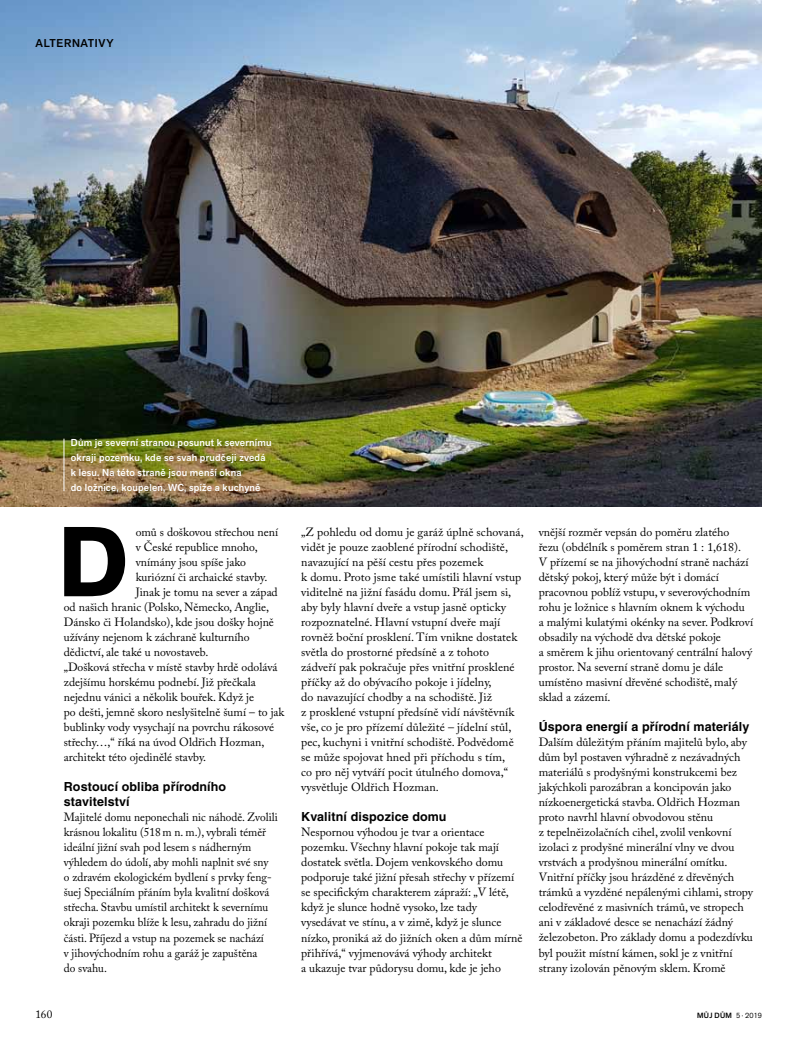
<style>
.page{position:relative;width:808px;height:1046px;background:#fff}
.page>*{position:absolute;margin:0;border:0;box-sizing:border-box;transform-origin:0 0}
.t1{font:700 98px "Akzid Grtsk Next";color:#000}
.t2{font:700 12.5px/15px "Helvetica CE";letter-spacing:.01em;color:#000}
.t3{font:11.88px/15px "Adobe Caslon Pro";color:#000}
.t4{font:11.88px/15px "Adobe Caslon Pro";color:#000;scale:.96 1}
.t5{font:500 11.25px "Akzid Grtsk Next";letter-spacing:.055em;color:#000}
.t6{font:11.25px "Adobe Caslon Pro";color:#000}
.t7{font:500 10px/15px "Akzid Grtsk Next";letter-spacing:.02em;color:#fff}
.t8{font:500 7.5px "Akzid Grtsk Next";color:#000}
.s1{font-weight:400}
</style>
<div class="page">
<img style="left:0;top:0;width:762px;height:506px">
<hr style="left:64px;top:438px;width:1px;height:53px;background:#fff">
<p class="t5" style="left:35px;top:36px;width:80px">alternativy</p>
<p class="t7" style="left:71px;top:435px;width:202px">Dům je severní stranou posunut k severnímu okraji pozemku, kde se svah prudčeji zvedá k lesu. Na této straně jsou menší okna<br>do ložnice, koupelen, WC, spíže a kuchyně</p>
<h1 class="t1" style="left:59px;top:498px;width:71px">D</h1>
<p class="t3" style="left:136px;top:524px;width:144px">omů s doškovou střechou není</p>
<p class="t3" style="left:136px;top:539px;width:124px">v České republice mnoho,</p>
<p class="t3" style="left:136px;top:554px;width:112px">vnímány jsou spíše jako</p>
<p class="t3" style="left:136px;top:569px;width:133px">kuriózní či archaické stavby.</p>
<p class="t3" style="left:136px;top:584px;width:144px">Jinak je tomu na sever a západ</p>
<p class="t3" style="left:64px;top:599px;width:207px">od našich hranic (Polsko, Německo, Anglie,</p>
<p class="t3" style="left:64px;top:614px;width:212px">Dánsko či Holandsko), kde jsou došky hojně</p>
<p class="t3" style="left:64px;top:629px;width:187px">užívány nejenom k záchraně kulturního</p>
<p class="t3" style="left:64px;top:644px;width:146px">dědictví, ale také u novostaveb.</p>
<p class="t3" style="left:64px;top:659px;width:215px">„Došková střecha v místě stavby hrdě odolává</p>
<p class="t3" style="left:64px;top:674px;width:194px">zdejšímu horskému podnebí. Již přečkala</p>
<p class="t3" style="left:64px;top:689px;width:192px">nejednu vánici a několik bouřek. Když je</p>
<p class="t3" style="left:64px;top:704px;width:222px">po dešti, jemně skoro neslyšitelně šumí – to jak</p>
<p class="t3" style="left:64px;top:719px;width:212px">bublinky vody vysychají na povrchu rákosové</p>
<p class="t3" style="left:64px;top:734px;width:202px">střechy…,“ říká na úvod Oldřich Hozman,</p>
<p class="t3" style="left:64px;top:749px;width:144px">architekt této ojedinělé stavby.</p>
<p class="t2" style="left:64px;top:779px;width:164px">Rostoucí obliba přírodního stavitelství</p>
<p class="t4" style="left:64px;top:809px;width:224px">Majitelé domu neponechali nic náhodě. Zvolili krásnou lokalitu (518m n. m.), vybrali téměř ideální jižní svah pod lesem s nádherným výhledem do údolí, aby mohli naplnit své sny<br>o zdravém ekologickém bydlení s prvky feng&shy;šuej Speciálním přáním byla kvalitní došková střecha. Stavbu umístil architekt k severnímu okraji pozemku blíže k lesu, zahradu do jižní části. Příjezd a vstup na pozemek se nachází<br>v jihovýchodním rohu a garáž je zapuštěna<br>do svahu.</p>
<p class="t3" style="left:301px;top:524px;width:224px">„Z pohledu od domu je garáž úplně schovaná, vidět je pouze zaoblené přírodní schodiště, navazující na pěší cestu přes pozemek<br>k domu. Proto jsme také umístili hlavní vstup viditelně na jižní fasádu domu. Přál jsem si, aby byly hlavní dveře a vstup jasně opticky rozpoznatelné. Hlavní vstupní dveře mají rovněž boční prosklení. Tím vnikne dostatek světla do prostorné předsíně a z tohoto zádveří pak pokračuje přes vnitřní prosklené příčky až do obývacího pokoje i jídelny,<br>do navazující chodby a na schodiště. Již<br>z prosklené vstupní předsíně vidí návštěvník vše, co je pro přízemí důležité – jídelní stůl, pec, kuchyni i vnitřní schodiště. Podvědomě se může spojovat hned při příchodu s tím,<br>co pro něj vytváří pocit útulného domova,“ vysvětluje Oldřich Hozman.</p>
<p class="t2" style="left:301px;top:809px;width:147px">Kvalitní dispozice domu</p>
<p class="t3" style="left:301px;top:824px;width:223px">Nespornou výhodou je tvar a orientace pozemku. Všechny hlavní pokoje tak mají dostatek světla. Dojem venkovského domu podporuje také jižní přesah střechy v přízemí se specifickým charakterem zápraží: „V létě, když je slunce hodně vysoko, lze tady vysedávat ve stínu, a v zimě, když je slunce nízko, proniká až do jižních oken a dům mírně přihřívá,“ vyjmenovává výhody architekt<br>a ukazuje tvar půdorysu domu, kde je jeho</p>
<p class="t3" style="left:539px;top:524px;width:216px">vnější rozměr vepsán do poměru zlatého<br>řezu (obdélník s poměrem stran 1 : 1,618).<br>V přízemí se na jihovýchodní straně nachází dětský pokoj, který může být i domácí pracovnou poblíž vstupu, v severovýchodním rohu je ložnice s hlavním oknem k východu<br>a malými kulatými okénky na sever. Podkroví obsadily na východě dva dětské pokoje<br>a směrem k jihu orientovaný centrální halový prostor. Na severní straně domu je dále umístěno masivní dřevěné schodiště, malý sklad a zázemí.</p>
<p class="t2" style="left:539px;top:719px;width:212px">Úspora energií a přírodní materiály</p>
<p class="t3" style="left:539px;top:734px;width:216px">Dalším důležitým přáním majitelů bylo, aby dům byl postaven výhradně z nezávadných materiálů s prodyšnými konstrukcemi bez jakýchkoli parozábran a koncipován jako nízkoenergetická stavba. Oldřich Hozman proto navrhl hlavní obvodovou stěnu<br>z tepelněizolačních cihel, zvolil venkovní izolaci z prodyšné minerální vlny ve dvou vrstvách a prodyšnou minerální omítku.<br>Vnitřní příčky jsou hrázděné z dřevěných trámků a vyzděné nepálenými cihlami, stropy celodřevěné z masivních trámů, ve stropech ani v základové desce se nenachází žádný železobeton. Pro základy domu a podezdívku byl použit místní kámen, sokl je z vnitřní strany izolován pěnovým sklem. Kromě</p>
<p class="t6" style="left:35px;top:1006px;width:19px">160</p>
<p class="t8" style="left:697px;top:1009px;width:66px">Můj dům <span class="s1">5 · 2019</span></p>
</div>
